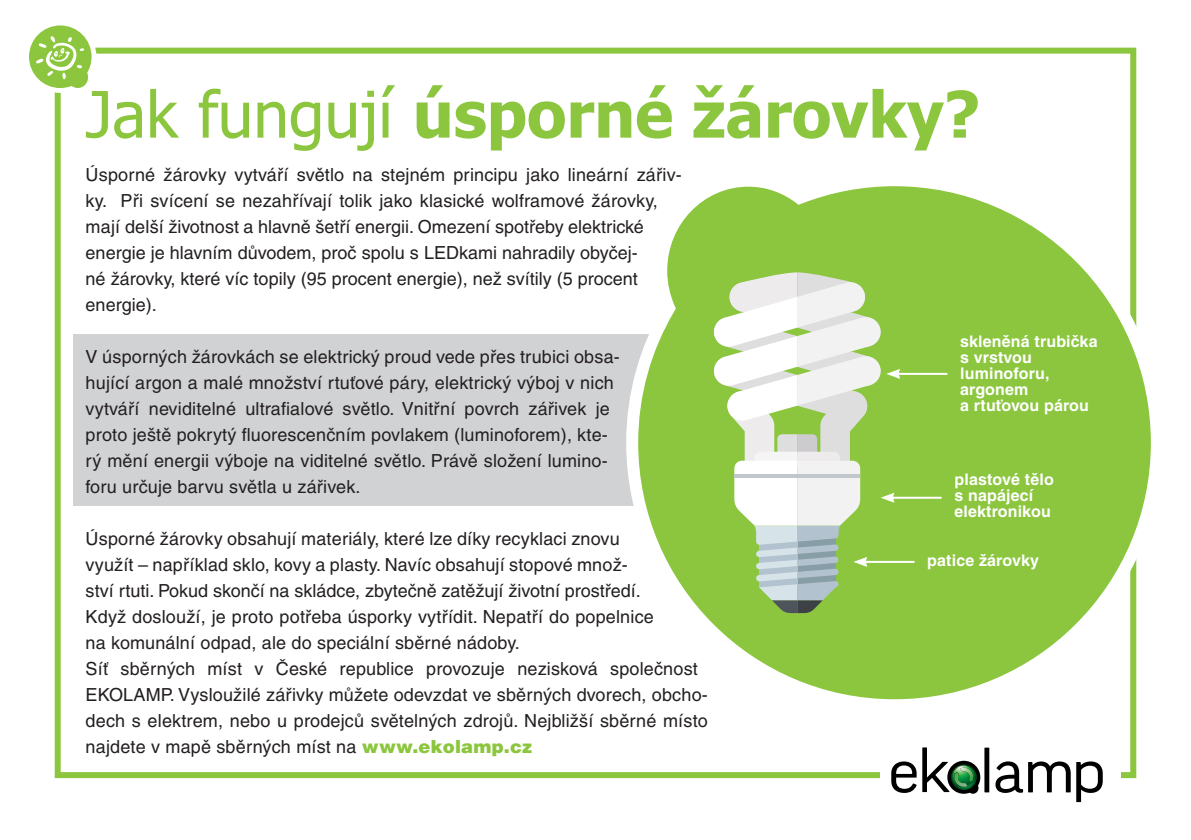
<style>
.page{position:relative;width:1191px;height:840px;background:#fff}
.page>*{position:absolute;margin:0;border:0;box-sizing:border-box;transform-origin:0 0}
.t1{font:700 64px "Tahoma";color:#8bc63e}
.t2{font:18px/26px "Helvetica CE";letter-spacing:.01em;color:#231f20}
.t3{font:700 16px/16px "Helvetica CE";letter-spacing:.01em;color:#fff}
.s1{font-weight:400}
.s2{font-weight:900;color:#8bc63e}
</style>
<div class="page">
<div style="left:74px;top:334px;width:600px;height:171px;background:#d1d2d4"></div>
<div style="left:55px;top:48px;width:1081px;height:729px;border:6px solid #8bc63e"></div>
<svg style="left:29px;top:25px;width:67px;height:68px"></svg>
<div style="left:880px;top:747px;width:241px;height:61px;background:#fff"></div>
<svg style="left:891px;top:747px;width:211px;height:54px"></svg>
<img style="left:960px;top:767px;width:13px;height:14px">
<img style="left:954px;top:771px;width:13px;height:15px">
<svg style="left:620px;top:168px;width:531px;height:548px;fill:#8bc63e"></svg>
<hr style="left:864px;top:560px;width:50px;height:2px;background:#fff">
<hr style="left:891px;top:496px;width:50px;height:2px;background:#fff">
<hr style="left:897px;top:372px;width:50px;height:2px;background:#fff">
<svg style="left:712px;top:272px;width:188px;height:340px"></svg>
<p class="t1" style="left:86px;top:69px;width:896px"><span class="s1">Jak fungují</span> úsporné žárovky?</p>
<p class="t2" style="left:86px;top:161px;width:598px">Úsporné žárovky vytváří světlo na stejném principu jako lineární zářiv&shy;ky. Při svícení se nezahřívají tolik jako klasické wolframové žárovky, mají delší životnost a hlavně šetří energii. Omezení spotřeby elektrické energie je hlavním důvodem, proč spolu s LEDkami nahradily obyčej-<br>né žárovky, které víc topily (95 procent energie), než svítily (5 procent energie).</p>
<p class="t2" style="left:86px;top:343px;width:536px">V úsporných žárovkách se elektrický proud vede přes trubici obsa&shy;hující argon a malé množství rtuťové páry, elektrický výboj v nich vytváří neviditelné ultrafialové světlo. Vnitřní povrch zářivek je proto ještě pokrytý fluorescenčním povlakem (luminoforem), kte&shy;rý mění energii výboje na viditelné světlo. Právě složení lumino&shy;foru určuje barvu světla u zářivek.</p>
<p class="t2" style="left:86px;top:525px;width:570px">Úsporné žárovky obsahují materiály, které lze díky recyklaci znovu využít – například sklo, kovy a plasty. Navíc obsahují stopové množ&shy;ství rtuti. Pokud skončí na skládce, zbytečně zatěžují životní prostředí.<br>Když doslouží, je proto potřeba úsporky vytřídit. Nepatří do popelnice na komunální odpad, ale do speciální sběrné nádoby.</p>
<p class="t2" style="left:86px;top:655px;width:624px">Síť sběrných míst v České republice provozuje nezisková společnost EKOLAMP. Vysloužilé zářivky můžete odevzdat ve sběrných dvorech, obcho&shy;dech s elektrem, nebo u prodejců světelných zdrojů. Nejbližší sběrné místo najdete v mapě sběrných míst na <span class="s2">www.ekolamp.cz</span></p>
<p class="t3" style="left:960px;top:333px;width:139px">skleněná trubička s vrstvou luminoforu, argonem<br>a rtuťovou párou</p>
<p class="t3" style="left:954px;top:470px;width:101px">plastové tělo s napájecí elektronikou</p>
<p class="t3" style="left:927px;top:551px;width:113px">patice žárovky</p>
</div>
